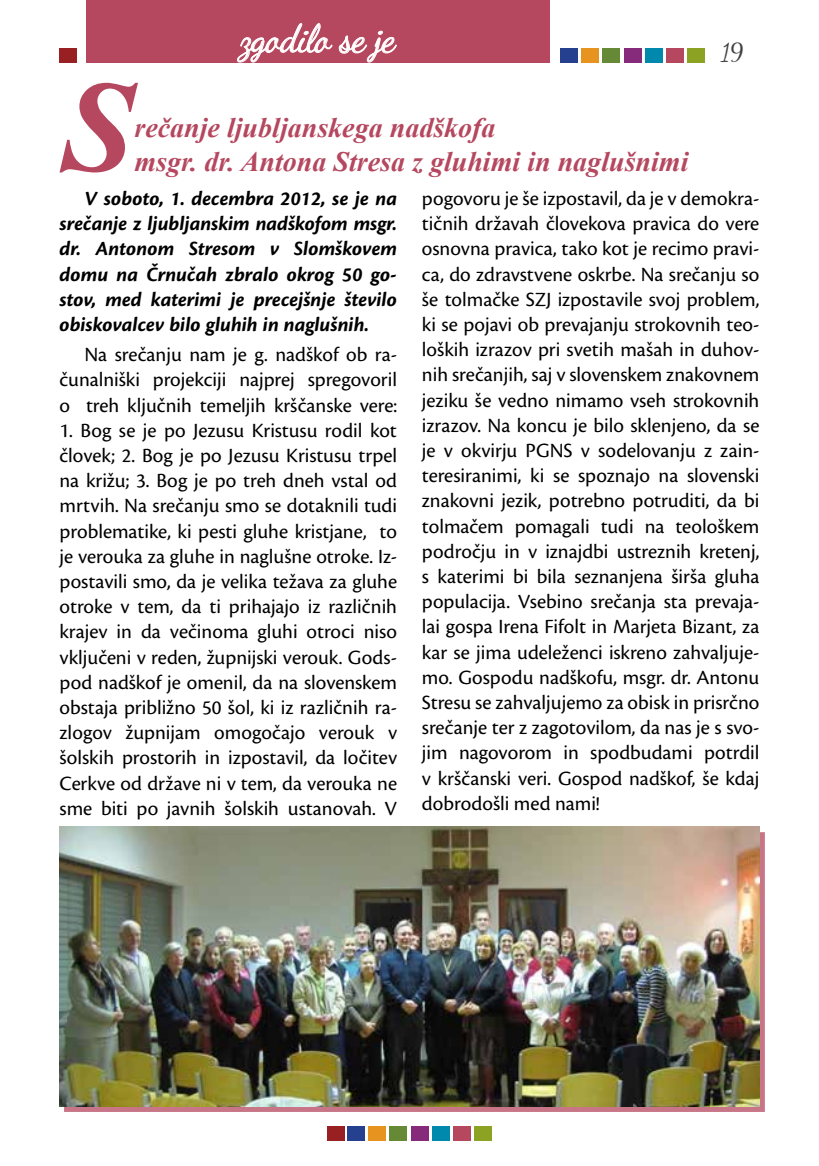
<style>
.page{position:relative;width:819px;height:1166px;background:#fff}
.page>*{position:absolute;margin:0;border:0;box-sizing:border-box;transform-origin:0 0}
.t1{font:italic 700 129.5px "Times New Roman";color:#b5475f}
.t2{font:38.5px "Dancing Script OT";letter-spacing:-.02em;color:#fff}
.t3{font:italic 700 28px/33.6px "Times New Roman";color:#b5475f}
.t4{font:24.5px "Dancing Script OT";color:#414042}
.t5{font:21px/25.2px "Cronos Pro";color:#000;text-align:justify}
.t6{font:italic 700 21px/25.2px "Cronos Pro";letter-spacing:-.005em;color:#000;text-align:justify}
</style>
<div class="page">
<div style="left:581px;top:48px;width:17px;height:15px;background:#e69320"></div>
<div style="left:602px;top:48px;width:17px;height:15px;background:#658935"></div>
<div style="left:560px;top:48px;width:17px;height:15px;background:#25408f"></div>
<div style="left:624px;top:48px;width:17px;height:15px;background:#862a7c"></div>
<div style="left:645px;top:48px;width:17px;height:15px;background:#0088ad"></div>
<div style="left:666px;top:48px;width:17px;height:15px;background:#b5475f"></div>
<div style="left:687px;top:48px;width:17px;height:15px;background:#8ba223"></div>
<div style="left:60px;top:48px;width:17px;height:15px;background:#981f22"></div>
<div style="left:347px;top:1125px;width:17px;height:15px;background:#25408f"></div>
<div style="left:368px;top:1125px;width:17px;height:15px;background:#e69320"></div>
<div style="left:327px;top:1125px;width:17px;height:15px;background:#981f22"></div>
<div style="left:389px;top:1125px;width:18px;height:15px;background:#658935"></div>
<div style="left:411px;top:1125px;width:17px;height:15px;background:#862a7c"></div>
<div style="left:432px;top:1125px;width:17px;height:15px;background:#0088ad"></div>
<div style="left:453px;top:1125px;width:17px;height:15px;background:#b5475f"></div>
<div style="left:475px;top:1125px;width:17px;height:15px;background:#8ba223"></div>
<div style="left:87px;top:0;width:463px;height:63px;background:#b5475f"></div>
<svg style="left:237px;top:23px;width:160px;height:40px"></svg>
<div style="left:64px;top:832px;width:700px;height:279px;background:#b5475f;opacity:.75"></div>
<img style="left:60px;top:827px;width:699px;height:279px">
<h2 class="t2" style="left:241px;top:16px;width:156px">zgodilo se je</h2>
<p class="t4" style="left:720px;top:37px;width:26px">19</p>
<h1 class="t1" style="left:62px;top:37px;width:73px">S</h1>
<h3 class="t3" style="left:134px;top:110px;width:555px">rečanje ljubljanskega nadškofa<br>msgr. dr. Antona Stresa z gluhimi in naglušnimi</h3>
<p class="t6" style="left:60px;top:186px;width:339px;text-indent:25px">V soboto, 1. decembra 2012, se je na srečanje z ljubljanskim nadškofom msgr. dr. Antonom Stresom v Slomškovem domu na Črnučah zbralo okrog 50 go&shy;stov, med katerimi je precejšnje število obiskovalcev bilo gluhih in naglušnih.</p>
<p class="t5" style="left:60px;top:342px;width:339px;text-indent:25px">Na srečanju nam je g. nadškof ob ra&shy;čunalniški projekciji najprej spregovoril o treh ključnih temeljih krščanske vere:</p>
<p class="t5" style="left:60px;top:418px;width:339px">1. Bog se je po Jezusu Kristusu rodil kot človek; 2. Bog je po Jezusu Kristusu trpel na križu; 3. Bog je po treh dneh vstal od mrtvih. Na srečanju smo se dotaknili tudi problematike, ki pesti gluhe kristjane, to je verouka za gluhe in naglušne otroke. Iz&shy;postavili smo, da je velika težava za gluhe otroke v tem, da ti prihajajo iz različnih krajev in da večinoma gluhi otroci niso vključeni v reden, župnijski verouk. Gods&shy;pod nadškof je omenil, da na slovenskem obstaja približno 50 šol, ki iz različnih ra&shy;zlogov župnijam omogočajo verouk v šolskih prostorih in izpostavil, da ločitev Cerkve od države ni v tem, da verouka ne sme biti po javnih šolskih ustanovah. V</p>
<p class="t5" style="left:422px;top:186px;width:339px">pogovoru je še izpostavil, da je v demokra&shy;tičnih državah človekova pravica do vere osnovna pravica, tako kot je recimo pravi&shy;ca, do zdravstvene oskrbe. Na srečanju so še tolmačke SZJ izpostavile svoj problem, ki se pojavi ob prevajanju strokovnih teo&shy;loških izrazov pri svetih mašah in duhov&shy;nih srečanjih, saj v slovenskem znakovnem jeziku še vedno nimamo vseh strokovnih izrazov. Na koncu je bilo sklenjeno, da se je v okvirju PGNS v sodelovanju z zain&shy;teresiranimi, ki se spoznajo na slovenski znakovni jezik, potrebno potruditi, da bi tolmačem pomagali tudi na teološkem področju in v iznajdbi ustreznih kretenj, s katerimi bi bila seznanjena širša gluha populacija. Vsebino srečanja sta prevaja&shy;lai gospa Irena Fifolt in Marjeta Bizant, za kar se jima udeleženci iskreno zahvaljuje&shy;mo. Gospodu nadškofu, msgr. dr. Antonu Stresu se zahvaljujemo za obisk in prisrčno srečanje ter z zagotovilom, da nas je s svo&shy;jim nagovorom in spodbudami potrdil v krščanski veri. Gospod nadškof, še kdaj dobrodošli med nami!</p>
</div>
